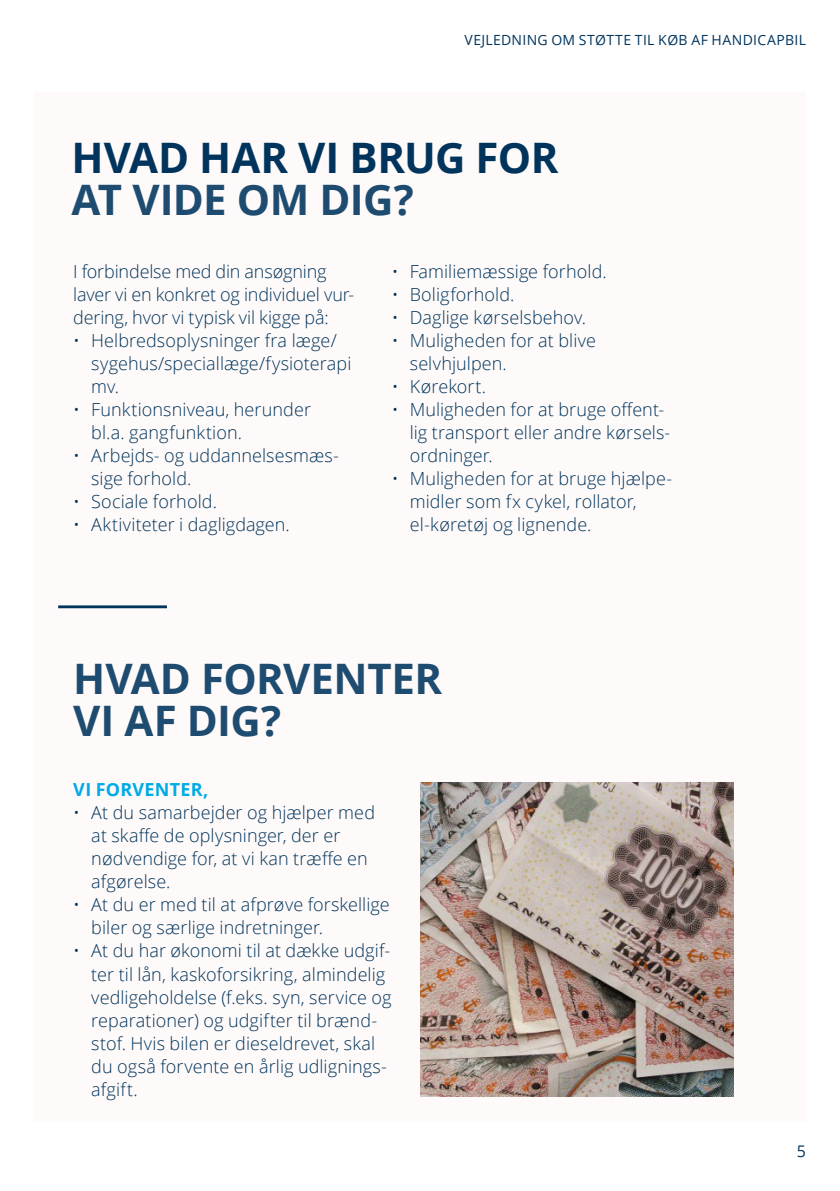
<style>
.page{position:relative;width:840px;height:1191px;background:#fff}
.page>*{position:absolute;margin:0;border:0;box-sizing:border-box;transform-origin:0 0}
.FK_rubrik_A5{font:700 42px/42px "Open Sans";letter-spacing:-.015em;color:#00345c}
.FK_rubrik_A5-2{font:700 42px/42px "Open Sans";letter-spacing:-.01em;color:#1e4c71}
.FK_brød{font:300 18px/23px "Open Sans";letter-spacing:.005em;color:#00345c}
.FK_brød-2{font:700 18px "Open Sans";letter-spacing:.015em;color:#00abe5}
.t1{font:16px "Open Sans";color:#00345c}
.t2{font:14px "Open Sans";letter-spacing:.025em;color:#00345c}
.s1{color:#1e4c71}
</style>
<div class="page">
<div style="left:34px;top:92px;width:771px;height:1029px;background:#fefaf9"></div>
<hr style="left:58px;top:605px;width:109px;height:3px;background:#00345c">
<img style="left:420px;top:782px;width:313px;height:314px">
<p class="t2" style="left:464px;top:30px;width:342px">VEJLEDNING OM STØTTE TIL KØB AF HANDICAPBIL</p>
<p class="FK_rubrik_A5" style="left:71px;top:136px;width:488px">HVAD HAR VI BRUG FOR<br><span class="s1">AT VIDE OM DIG?</span></p>
<p class="FK_brød" style="left:73px;top:260px;width:282px">I forbindelse med din ansøgning laver vi en konkret og individuel vur&shy;dering, hvor vi typisk vil kigge på:</p>
<p class="FK_brød" style="left:91px;top:329px;width:261px;text-indent:-18px">• Helbredsoplysninger fra læge/ sygehus/speciallæge/fysioterapi mv.</p>
<p class="FK_brød" style="left:73px;top:398px;width:239px">• Funktionsniveau, herunder</p>
<p class="FK_brød" style="left:91px;top:421px;width:152px">bl.a. gangfunktion.</p>
<p class="FK_brød" style="left:91px;top:444px;width:249px;text-indent:-18px">• Arbejds- og uddannelsesmæs&shy;sige forhold.</p>
<p class="FK_brød" style="left:73px;top:490px;width:145px">• Sociale forhold.</p>
<p class="FK_brød" style="left:73px;top:513px;width:218px">• Aktiviteter i dagligdagen.</p>
<p class="FK_brød" style="left:391px;top:260px;width:216px">• Familiemæssige forhold.</p>
<p class="FK_brød" style="left:391px;top:283px;width:124px">• Boligforhold.</p>
<p class="FK_brød" style="left:391px;top:306px;width:196px">• Daglige kørselsbehov.</p>
<p class="FK_brød" style="left:409px;top:329px;width:188px;text-indent:-18px">• Muligheden for at blive selvhjulpen.</p>
<p class="FK_brød" style="left:391px;top:375px;width:96px">• Kørekort.</p>
<p class="FK_brød" style="left:409px;top:398px;width:262px;text-indent:-18px">• Muligheden for at bruge offent&shy;lig transport eller andre kørsels&shy;ordninger.</p>
<p class="FK_brød" style="left:409px;top:467px;width:264px;text-indent:-18px">• Muligheden for at bruge hjælpe&shy;midler som fx cykel, rollator, el-køretøj og lignende.</p>
<p class="FK_rubrik_A5-2" style="left:73px;top:656px;width:370px">HVAD FORVENTER<br>VI AF DIG?</p>
<p class="FK_brød-2" style="left:73px;top:777px;width:137px">VI FORVENTER,</p>
<p class="FK_brød" style="left:91px;top:801px;width:285px;text-indent:-18px">• At du samarbejder og hjælper med at skaffe de oplysninger, der er nødvendige for, at vi kan træffe en afgørelse.</p>
<p class="FK_brød" style="left:91px;top:893px;width:299px;text-indent:-18px">• At du er med til at afprøve forskellige biler og særlige indretninger.</p>
<p class="FK_brød" style="left:91px;top:939px;width:301px;text-indent:-18px">• At du har økonomi til at dække udgif&shy;ter til lån, kaskoforsikring, almindelig vedligeholdelse (f.eks. syn, service og reparationer) og udgifter til brænd&shy;stof. Hvis bilen er dieseldrevet, skal du også forvente en årlig udlignings&shy;afgift.</p>
<p class="t1" style="left:796px;top:1140px;width:11px">5</p>
</div>
